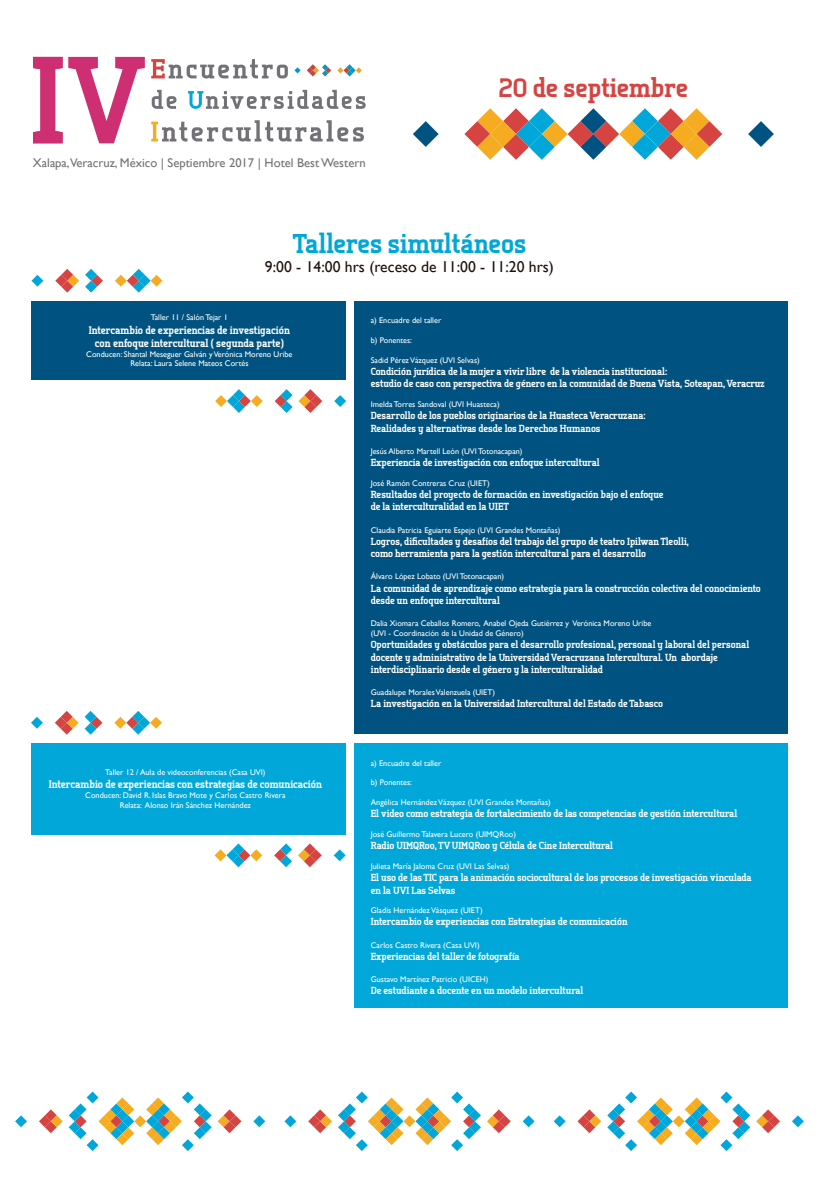
<style>
.page{position:relative;width:819px;height:1197px;background:#fff}
.page>*{position:absolute;margin:0;border:0;box-sizing:border-box;transform-origin:0 0}
.t1{font:800 27.21px "Tertre";color:#00a7d8}
.t2{font:800 26.6px "Tertre";color:#d64442}
.t3{font:15.66px "Gill Sans";color:#1e120d}
.t4{font:12.6px "Gill Sans";color:#727277}
.t5{font:800 10.94px/13.1px "Tertre";color:#fff;text-align:center}
.t6{font:800 10.24px/12.3px "Tertre";color:#fff}
.t7{font:8.22px/9.8px "Gill Sans";color:#fff;text-align:center}
</style>
<div class="page">
<svg style="left:413px;top:121px;width:26px;height:26px"></svg>
<svg style="left:748px;top:121px;width:26px;height:26px"></svg>
<svg style="left:464px;top:108px;width:258px;height:52px"></svg>
<div style="left:31px;top:744px;width:315px;height:91px;background:#00a7d8"></div>
<div style="left:32px;top:301px;width:314px;height:79px;background:#005380"></div>
<div style="left:354px;top:744px;width:434px;height:264px;background:#00a7d8"></div>
<div style="left:354px;top:301px;width:434px;height:433px;background:#005380"></div>
<svg style="left:215px;top:389px;width:48px;height:24px"></svg>
<svg style="left:275px;top:389px;width:47px;height:24px"></svg>
<svg style="left:334px;top:395px;width:12px;height:12px"></svg>
<svg style="left:115px;top:269px;width:48px;height:24px"></svg>
<svg style="left:85px;top:269px;width:18px;height:24px"></svg>
<svg style="left:55px;top:269px;width:24px;height:24px"></svg>
<svg style="left:32px;top:275px;width:11px;height:12px"></svg>
<svg style="left:215px;top:843px;width:47px;height:24px"></svg>
<svg style="left:274px;top:843px;width:18px;height:24px"></svg>
<svg style="left:298px;top:843px;width:24px;height:24px"></svg>
<svg style="left:334px;top:849px;width:12px;height:12px"></svg>
<svg style="left:114px;top:711px;width:48px;height:24px"></svg>
<svg style="left:85px;top:711px;width:17px;height:24px"></svg>
<svg style="left:55px;top:711px;width:24px;height:24px"></svg>
<svg style="left:31px;top:717px;width:12px;height:12px"></svg>
<svg style="left:151px;top:59px;width:137px;height:19px"></svg>
<svg style="left:152px;top:90px;width:25px;height:19px"></svg>
<svg style="left:188px;top:90px;width:178px;height:19px"></svg>
<svg style="left:151px;top:120px;width:213px;height:21px"></svg>
<svg style="left:33px;top:57px;width:112px;height:86px"></svg>
<svg style="left:337px;top:64px;width:25px;height:13px"></svg>
<svg style="left:307px;top:64px;width:24px;height:13px"></svg>
<svg style="left:294px;top:67px;width:7px;height:6px"></svg>
<svg style="left:554px;top:1115px;width:12px;height:12px"></svg>
<svg style="left:578px;top:1109px;width:23px;height:24px"></svg>
<svg style="left:607px;top:1092px;width:143px;height:59px"></svg>
<svg style="left:756px;top:1109px;width:24px;height:24px"></svg>
<svg style="left:792px;top:1115px;width:12px;height:12px"></svg>
<svg style="left:284px;top:1115px;width:12px;height:12px"></svg>
<svg style="left:308px;top:1109px;width:24px;height:24px"></svg>
<svg style="left:338px;top:1092px;width:143px;height:59px"></svg>
<svg style="left:487px;top:1109px;width:24px;height:24px"></svg>
<svg style="left:523px;top:1115px;width:12px;height:12px"></svg>
<svg style="left:15px;top:1115px;width:12px;height:12px"></svg>
<svg style="left:39px;top:1109px;width:24px;height:24px"></svg>
<svg style="left:69px;top:1092px;width:143px;height:59px"></svg>
<svg style="left:218px;top:1109px;width:23px;height:24px"></svg>
<svg style="left:253px;top:1115px;width:12px;height:12px"></svg>
<p class="t4" style="left:33px;top:155px;width:334px">Xalapa,Veracruz, México | Septiembre 2017 | Hotel Best Western</p>
<h2 class="t2" style="left:499px;top:71px;width:191px">20 de septiembre</h2>
<h1 class="t1" style="left:293px;top:226px;width:235px">Talleres simultáneos</h1>
<h3 class="t3" style="left:265px;top:257px;width:291px">9:00 - 14:00 hrs (receso de 11:00 - 11:20 hrs)</h3>
<p class="t7" style="left:151px;top:313px;width:79px">Taller 11 / Salón Tejar 1</p>
<p class="t5" style="left:89px;top:323px;width:203px">Intercambio de experiencias de investigación con enfoque intercultural ( segunda parte)</p>
<p class="t7" style="left:86px;top:349px;width:208px">Conducen: Shantal Meseguer Galván y Verónica Moreno Uribe<br>Relata: Laura Selene Mateos Cortés</p>
<p class="t7" style="left:105px;top:767px;width:162px">Taller 12 / Aula de videoconferencias (Casa UVI)</p>
<p class="t5" style="left:49px;top:778px;width:275px">Intercambio de experiencias con estrategias de comunicación</p>
<p class="t7" style="left:85px;top:790px;width:202px">Conducen: David R. Islas Bravo Mote y Carlos Castro Rivera<br>Relata: Alonso Irán Sánchez Hernández</p>
<p class="t7" style="left:371px;top:316px;width:72px">a) Encuadre del taller</p>
<p class="t7" style="left:371px;top:335px;width:43px">b) Ponentes:</p>
<p class="t7" style="left:371px;top:355px;width:111px">Sadid Pérez Vázquez (UVI Selvas)</p>
<p class="t6" style="left:371px;top:365px;width:395px">Condición jurídica de la mujer a vivir libre de la violencia institucional:<br>estudio de caso con perspectiva de género en la comunidad de Buena Vista, Soteapan, Veracruz</p>
<p class="t7" style="left:371px;top:399px;width:130px">Imelda Torres Sandoval (UVI Huasteca)</p>
<p class="t6" style="left:371px;top:409px;width:276px">Desarrollo de los pueblos originarios de la Huasteca Veracruzana:<br>Realidades y alternativas desde los Derechos Humanos</p>
<p class="t7" style="left:371px;top:446px;width:153px">Jesús Alberto Martell León (UVI Totonacapan)</p>
<p class="t6" style="left:371px;top:456px;width:230px">Experiencia de investigación con enfoque intercultural</p>
<p class="t7" style="left:371px;top:478px;width:120px">José Ramón Contreras Cruz (UIET)</p>
<p class="t6" style="left:371px;top:488px;width:294px">Resultados del proyecto de formación en investigación bajo el enfoque de la interculturalidad en la UIET</p>
<p class="t7" style="left:371px;top:525px;width:191px">Claudia Patricia Eguiarte Espejo (UVI Grandes Montañas)</p>
<p class="t6" style="left:371px;top:535px;width:320px">Logros, dificultades y desafíos del trabajo del grupo de teatro Ipilwan Tleolli, como herramienta para la gestión intercultural para el desarrollo</p>
<p class="t7" style="left:371px;top:572px;width:135px">Álvaro López Lobato (UVI Totonacapan)</p>
<p class="t6" style="left:371px;top:582px;width:392px">La comunidad de aprendizaje como estrategia para la construcción colectiva del conocimiento desde un enfoque intercultural</p>
<p class="t7" style="left:371px;top:618px;width:282px;text-align:left">Dalia Xiomara Ceballos Romero, Anabel Ojeda Gutiérrez y Verónica Moreno Uribe (UVI - Coordinación de la Unidad de Género)</p>
<p class="t6" style="left:371px;top:638px;width:380px">Oportunidades y obstáculos para el desarrollo profesional, personal y laboral del personal docente y administrativo de la Universidad Veracruzana Intercultural. Un abordaje interdisciplinario desde el género y la interculturalidad</p>
<p class="t7" style="left:371px;top:687px;width:126px">Guadalupe Morales Valenzuela (UIET)</p>
<p class="t6" style="left:371px;top:697px;width:294px">La investigación en la Universidad Intercultural del Estado de Tabasco</p>
<p class="t7" style="left:371px;top:758px;width:72px">a) Encuadre del taller</p>
<p class="t7" style="left:371px;top:777px;width:43px">b) Ponentes:</p>
<p class="t7" style="left:371px;top:797px;width:182px">Angélica Hernández Vázquez (UVI Grandes Montañas)</p>
<p class="t6" style="left:371px;top:807px;width:368px">El video como estrategia de fortalecimiento de las competencias de gestión intercultural</p>
<p class="t7" style="left:371px;top:829px;width:147px">José Guillermo Talavera Lucero (UIMQRoo)</p>
<p class="t6" style="left:371px;top:839px;width:244px">Radio UIMQRoo, TV UIMQRoo y Célula de Cine Intercultural</p>
<p class="t7" style="left:371px;top:861px;width:140px">Julieta María Jaloma Cruz (UVI Las Selvas)</p>
<p class="t6" style="left:371px;top:871px;width:382px">El uso de las TIC para la animación sociocultural de los procesos de investigación vinculada en la UVI Las Selvas</p>
<p class="t7" style="left:371px;top:905px;width:113px">Gladis Hernández Vásquez (UIET)</p>
<p class="t6" style="left:371px;top:915px;width:258px">Intercambio de experiencias con Estrategias de comunicación</p>
<p class="t7" style="left:371px;top:940px;width:110px">Carlos Castro Rivera (Casa UVI)</p>
<p class="t6" style="left:371px;top:950px;width:150px">Experiencias del taller de fotografía</p>
<p class="t7" style="left:371px;top:974px;width:119px">Gustavo Martínez Patricio (UICEH)</p>
<p class="t6" style="left:371px;top:984px;width:214px">De estudiante a docente en un modelo intercultural</p>
</div>
